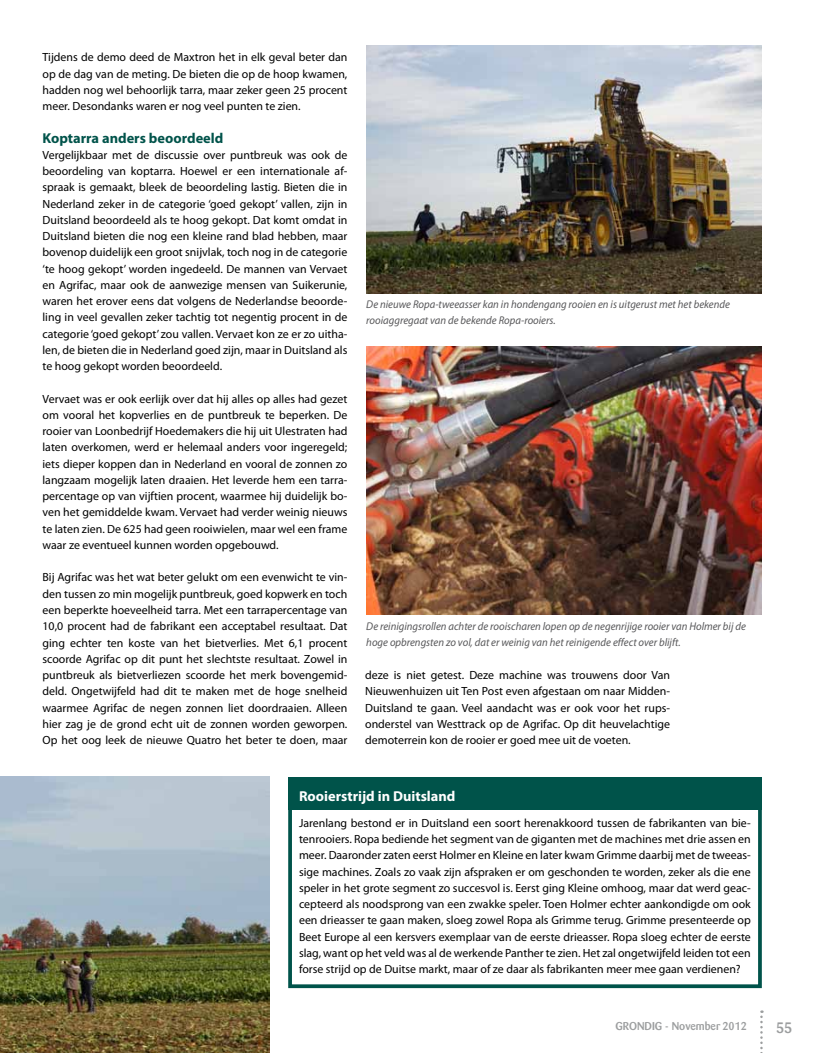
<style>
.page{position:relative;width:815px;height:1053px;background:#fff}
.page>*{position:absolute;margin:0;border:0;box-sizing:border-box;transform-origin:0 0}
.t1{font:500 15px "Barmeno Pro";color:#9c9e9f}
.t2{font:700 14.38px "Myriad Pro";color:#00534a}
.t3{font:700 14.38px "Myriad Pro";color:#fff}
.t4{font:11.88px/16.2px "Myriad Pro";color:#000;text-align:justify}
.t5{font:italic 11.25px/16.2px "Myriad Pro";color:#58585a;scale:.95 1}
.t6{font:500 11.25px "Barmeno Pro";color:#9c9e9f}
</style>
<div class="page">
<img style="left:0;top:776px;width:269px;height:276px">
<svg style="left:760px;top:1010px;width:3px;height:43px"></svg>
<div style="left:288px;top:793px;width:474px;height:195px;border:4px solid #00534a"></div>
<div style="left:288px;top:776px;width:474px;height:33px;background:#00534a"></div>
<img style="left:366px;top:45px;width:396px;height:248px">
<img style="left:366px;top:346px;width:396px;height:268px">
<p class="t4" style="left:43px;top:49px;width:306px">Tijdens de demo deed de Maxtron het in elk geval beter dan op de dag van de meting. De bieten die op de hoop kwamen, hadden nog wel behoorlijk tarra, maar zeker geen 25 procent meer. Desondanks waren er nog veel punten te zien.</p>
<p class="t2" style="left:43px;top:128px;width:182px">Koptarra anders beoordeeld</p>
<p class="t4" style="left:43px;top:146px;width:306px">Vergelijkbaar met de discussie over puntbreuk was ook de beoordeling van koptarra. Hoewel er een internationale af&shy;spraak is gemaakt, bleek de beoordeling lastig. Bieten die in Nederland zeker in de categorie ‘goed gekopt’ vallen, zijn in Duitsland beoordeeld als te hoog gekopt. Dat komt omdat in Duitsland bieten die nog een kleine rand blad hebben, maar bovenop duidelijk een groot snijvlak, toch nog in de categorie ‘te hoog gekopt’ worden ingedeeld. De mannen van Vervaet en Agrifac, maar ook de aanwezige mensen van Suikerunie, waren het erover eens dat volgens de Nederlandse beoorde&shy;ling in veel gevallen zeker tachtig tot negentig procent in de categorie ‘goed gekopt’ zou vallen. Vervaet kon ze er zo uitha&shy;len, de bieten die in Nederland goed zijn, maar in Duitsland als te hoog gekopt worden beoordeeld.</p>
<p class="t4" style="left:43px;top:390px;width:306px">Vervaet was er ook eerlijk over dat hij alles op alles had gezet om vooral het kopverlies en de puntbreuk te beperken. De rooier van Loonbedrijf Hoedemakers die hij uit Ulestraten had laten overkomen, werd er helemaal anders voor ingeregeld; iets dieper koppen dan in Nederland en vooral de zonnen zo langzaam mogelijk laten draaien. Het leverde hem een tarra&shy;percentage op van vijftien procent, waarmee hij duidelijk bo&shy;ven het gemiddelde kwam. Vervaet had verder weinig nieuws te laten zien. De 625 had geen rooiwielen, maar wel een frame waar ze eventueel kunnen worden opgebouwd.</p>
<p class="t4" style="left:43px;top:569px;width:306px">Bij Agrifac was het wat beter gelukt om een evenwicht te vin&shy;den tussen zo min mogelijk puntbreuk, goed kopwerk en toch een beperkte hoeveelheid tarra. Met een tarrapercentage van 10,0 procent had de fabrikant een acceptabel resultaat. Dat ging echter ten koste van het bietverlies. Met 6,1 procent scoorde Agrifac op dit punt het slechtste resultaat. Zowel in puntbreuk als bietverliezen scoorde het merk bovengemid&shy;deld. Ongetwijfeld had dit te maken met de hoge snelheid waarmee Agrifac de negen zonnen liet doordraaien. Alleen hier zag je de grond echt uit de zonnen worden geworpen.<br>Op het oog leek de nieuwe Quatro het beter te doen, maar</p>
<p class="t5" style="left:366px;top:296px;width:384px">De nieuwe Ropa-tweeasser kan in hondengang rooien en is uitgerust met het bekende rooiaggregaat van de bekende Ropa-rooiers.</p>
<p class="t5" style="left:366px;top:617px;width:401px">De reinigingsrollen achter de rooischaren lopen op de negenrijige rooier van Holmer bij de hoge opbrengsten zo vol, dat er weinig van het reinigende effect over blijft.</p>
<p class="t4" style="left:365px;top:666px;width:306px">deze is niet getest. Deze machine was trouwens door Van Nieuwenhuizen uit Ten Post even afgestaan om naar Midden-Duitsland te gaan. Veel aandacht was er ook voor het rups&shy;onderstel van Westtrack op de Agrifac. Op dit heuvelachtige demoterrein kon de rooier er goed mee uit de voeten.</p>
<p class="t3" style="left:299px;top:787px;width:158px">Rooierstrijd in Duitsland</p>
<p class="t4" style="left:299px;top:814px;width:453px">Jarenlang bestond er in Duitsland een soort herenakkoord tussen de fabrikanten van bie&shy;tenrooiers. Ropa bediende het segment van de giganten met de machines met drie assen en meer. Daaronder zaten eerst Holmer en Kleine en later kwam Grimme daarbij met de tweeas&shy;sige machines. Zoals zo vaak zijn afspraken er om geschonden te worden, zeker als die ene speler in het grote segment zo succesvol is. Eerst ging Kleine omhoog, maar dat werd geac&shy;cepteerd als noodsprong van een zwakke speler. Toen Holmer echter aankondigde om ook een drieasser te gaan maken, sloeg zowel Ropa als Grimme terug. Grimme presenteerde op Beet Europe al een kersvers exemplaar van de eerste drieasser. Ropa sloeg echter de eerste slag, want op het veld was al de werkende Panther te zien. Het zal ongetwijfeld leiden tot een forse strijd op de Duitse markt, maar of ze daar als fabrikanten meer mee gaan verdienen?</p>
<p class="t6" style="left:616px;top:1018px;width:133px">GRONDIG - November 2012</p>
<p class="t1" style="left:776px;top:1017px;width:18px">55</p>
</div>
